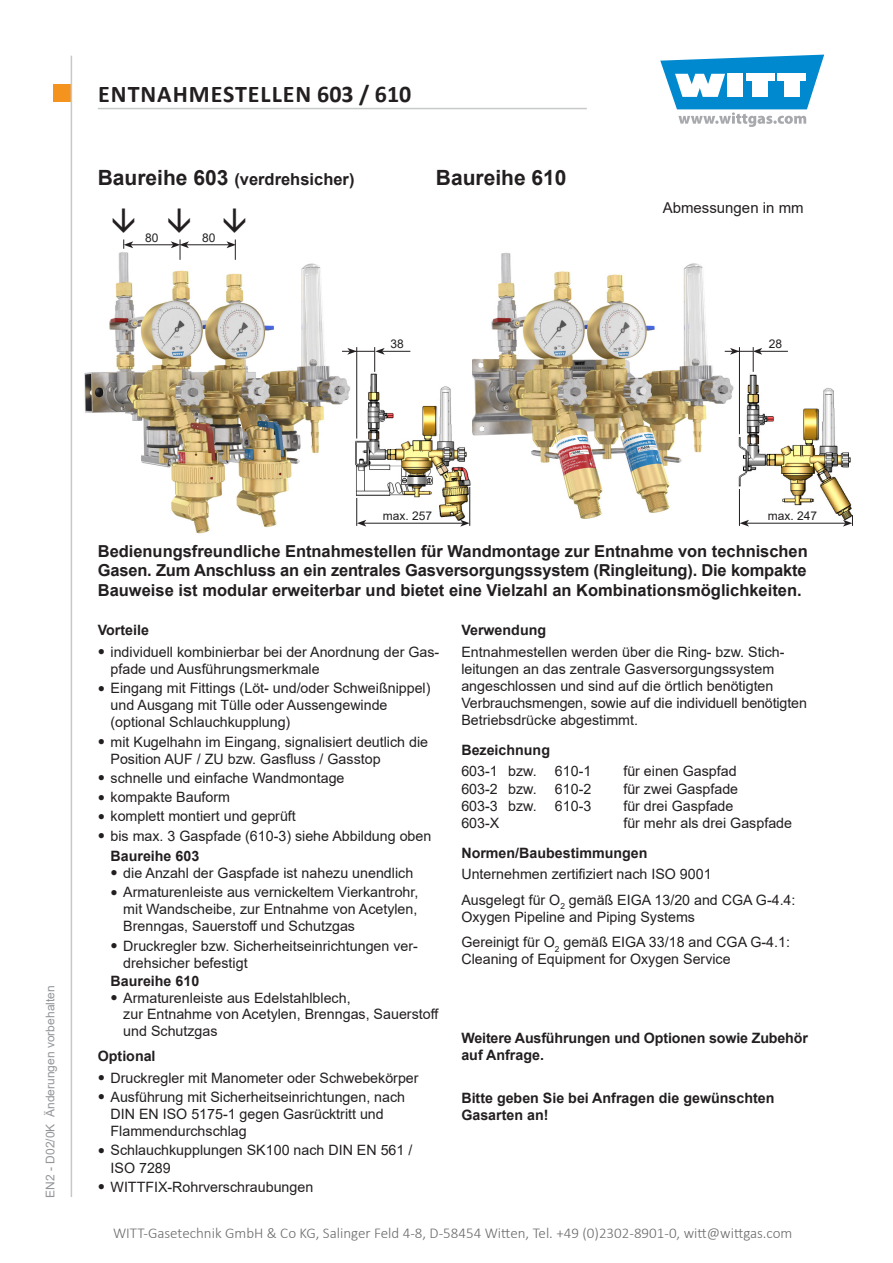
<style>
.page{position:relative;width:893px;height:1263px;background:#fff}
.page>*{position:absolute;margin:0;border:0;box-sizing:border-box;transform-origin:0 0}
.t1{font:700 24px "Calibri";letter-spacing:.04em;color:#231f20}
.t2{font:700 21px "Arial";color:#231f20}
.t3{font:700 16.5px/19.5px "Arial";color:#231f20;text-align:justify}
.t4{font:300 15px "Calibri";color:#6b6b6e}
.t5{font:15px "Arial";color:#231f20}
.t6{font:14.25px/17.1px "Arial";color:#231f20}
.t7{font:700 14.25px/17.1px "Arial";color:#231f20}
.t8{font:12px "Arial";color:#939598}
.t9{font:12px "Arial";color:#231f20}
.s1{font-size:21px}
.s2{font-family:"Bookman Old Style";font-size:12px}
.s3{font-weight:700}
</style>
<div class="page">
<div style="left:53px;top:85px;width:17px;height:17px;background:#f4931d"></div>
<svg style="left:660px;top:55px;width:164px;height:72px"></svg>
<hr style="left:71px;top:56px;width:1px;height:1141px;background:#c7c8ca">
<hr style="left:98px;top:108px;width:489px;height:1px;background:#c7c8ca">
<img style="left:470px;top:253px;width:264px;height:269px">
<img style="left:84px;top:245px;width:267px;height:289px">
<hr style="left:131px;top:244px;width:42px;height:1px;background:#231f20">
<svg style="left:123px;top:239px;width:10px;height:10px"></svg>
<hr style="left:187px;top:244px;width:42px;height:1px;background:#231f20">
<svg style="left:171px;top:239px;width:18px;height:21px"></svg>
<svg style="left:226px;top:239px;width:10px;height:21px"></svg>
<img style="left:355px;top:359px;width:117px;height:162px">
<hr style="left:356px;top:347px;width:1px;height:91px;background:#231f20">
<svg style="left:342px;top:347px;width:68px;height:25px"></svg>
<hr style="left:469px;top:487px;width:1px;height:39px;background:#231f20">
<hr style="left:364px;top:523px;width:99px;height:1px;background:#231f20">
<svg style="left:356px;top:498px;width:10px;height:29px"></svg>
<svg style="left:460px;top:520px;width:10px;height:7px"></svg>
<img style="left:738px;top:374px;width:114px;height:144px">
<hr style="left:739px;top:347px;width:1px;height:87px;background:#231f20">
<svg style="left:725px;top:347px;width:63px;height:25px"></svg>
<hr style="left:739px;top:489px;width:1px;height:37px;background:#231f20">
<hr style="left:747px;top:523px;width:98px;height:1px;background:#231f20">
<svg style="left:740px;top:520px;width:9px;height:7px"></svg>
<svg style="left:843px;top:515px;width:10px;height:12px"></svg>
<h1 class="t1" style="left:98px;top:77px;width:315px">ENTNAHMESTELLEN 603 / 610</h1>
<p class="t3" style="left:98px;top:170px;width:258px"><span class="s1">Baureihe 603</span> (verdrehsicher)</p>
<p class="t9" style="left:145px;top:229px;width:15px">80</p>
<p class="t9" style="left:202px;top:229px;width:15px">80</p>
<h2 class="t2" style="left:436px;top:163px;width:132px">Baureihe 610</h2>
<p class="t9" style="left:390px;top:336px;width:15px">38</p>
<p class="t5" style="left:663px;top:197px;width:142px">Abmessungen in mm</p>
<p class="t9" style="left:769px;top:336px;width:15px">28</p>
<p class="t8" style="left:42px;top:1197px;width:214px;rotate:-90deg">EN2 - D02/0K Änderungen vorbehalten</p>
<p class="t9" style="left:383px;top:508px;width:51px">max. 257</p>
<p class="t9" style="left:768px;top:508px;width:51px">max. 247</p>
<p class="t3" style="left:98px;top:542px;width:712px">Bedienungsfreundliche Entnahmestellen für Wandmontage zur Entnahme von technischen Gasen. Zum Anschluss an ein zentrales Gasversorgungssystem (Ringleitung). Die kompakte Bauweise ist modular erweiterbar und bietet eine Vielzahl an Kombinationsmöglichkeiten.</p>
<p class="t7" style="left:98px;top:622px;width:53px">Vorteile</p>
<p class="t6" style="left:111px;top:643px;width:330px;text-indent:-13px"><span class="s2">●</span> individuell kombinierbar bei der Anordnung der Gas&shy;pfade und Ausführungsmerkmale</p>
<p class="t6" style="left:111px;top:679px;width:321px;text-indent:-13px"><span class="s2">●</span> Eingang mit Fittings (Löt- und/oder Schweißnippel) und Ausgang mit Tülle oder Aussengewinde (optional Schlauchkupplung)</p>
<p class="t6" style="left:111px;top:733px;width:319px;text-indent:-13px"><span class="s2">●</span> mit Kugelhahn im Eingang, signalisiert deutlich die<br>Position AUF / ZU bzw. Gasfluss / Gasstop</p>
<p class="t6" style="left:98px;top:769px;width:248px"><span class="s2">●</span> schnelle und einfache Wandmontage</p>
<p class="t6" style="left:98px;top:788px;width:134px"><span class="s2">●</span> kompakte Bauform</p>
<p class="t6" style="left:98px;top:808px;width:200px"><span class="s2">●</span> komplett montiert und geprüft</p>
<p class="t6" style="left:111px;top:825px;width:322px;line-height:20.7px;text-indent:-13px"><span class="s2">●</span> bis max. 3 Gaspfade (610-3) siehe Abbildung oben<br><span class="s3">Baureihe 603</span></p>
<p class="t6" style="left:111px;top:864px;width:304px"><span class="s2">●</span> die Anzahl der Gaspfade ist nahezu unendlich</p>
<p class="t6" style="left:123px;top:883px;width:297px;text-align:justify;text-indent:-13px"><span class="s2">●</span> Armaturenleiste aus vernickeltem Vierkantrohr, mit Wandscheibe, zur Entnahme von Acetylen, Brenngas, Sauerstoff und Schutzgas</p>
<p class="t6" style="left:123px;top:937px;width:296px;text-indent:-13px"><span class="s2">●</span> Druckregler bzw. Sicherheitseinrichtungen ver&shy;drehsicher befestigt</p>
<p class="t7" style="left:111px;top:973px;width:90px">Baureihe 610</p>
<p class="t6" style="left:123px;top:989px;width:317px;line-height:16.5px;text-indent:-13px"><span class="s2">●</span> Armaturenleiste aus Edelstahlblech,<br>zur Entnahme von Acetylen, Brenngas, Sauerstoff und Schutzgas</p>
<p class="t7" style="left:98px;top:1048px;width:59px">Optional</p>
<p class="t6" style="left:98px;top:1069px;width:322px"><span class="s2">●</span> Druckregler mit Manometer oder Schwebekörper</p>
<p class="t6" style="left:111px;top:1088px;width:296px;text-indent:-13px"><span class="s2">●</span> Ausführung mit Sicherheitseinrichtungen, nach<br>DIN EN ISO 5175-1 gegen Gasrücktritt und<br>Flammendurchschlag</p>
<p class="t6" style="left:111px;top:1142px;width:303px;text-indent:-13px"><span class="s2">●</span> Schlauchkupplungen SK100 nach DIN EN 561 /<br>ISO 7289</p>
<p class="t6" style="left:98px;top:1178px;width:217px"><span class="s2">●</span> WITTFIX-Rohrverschraubungen</p>
<p class="t7" style="left:461px;top:622px;width:86px">Verwendung</p>
<p class="t6" style="left:461px;top:643px;width:347px">Entnahmestellen werden über die Ring- bzw. Stich&shy;leitungen an das zentrale Gasversorgungssystem angeschlossen und sind auf die örtlich benötigten Verbrauchsmengen, sowie auf die individuell benötigten Betriebsdrücke abgestimmt.</p>
<p class="t7" style="left:461px;top:742px;width:90px">Bezeichnung</p>
<p class="t6" style="left:461px;top:763px;width:77px">603-1 bzw.</p>
<p class="t6" style="left:555px;top:763px;width:38px">610-1</p>
<p class="t6" style="left:623px;top:763px;width:115px">für einen Gaspfad</p>
<p class="t6" style="left:461px;top:780px;width:77px">603-2 bzw.</p>
<p class="t6" style="left:555px;top:780px;width:38px">610-2</p>
<p class="t6" style="left:623px;top:780px;width:116px">für zwei Gaspfade</p>
<p class="t6" style="left:461px;top:797px;width:77px">603-3 bzw.</p>
<p class="t6" style="left:555px;top:797px;width:38px">610-3</p>
<p class="t6" style="left:623px;top:797px;width:112px">für drei Gaspfade</p>
<p class="t6" style="left:461px;top:814px;width:40px">603-X</p>
<p class="t6" style="left:623px;top:814px;width:170px">für mehr als drei Gaspfade</p>
<p class="t7" style="left:461px;top:844px;width:188px">Normen/Baubestimmungen</p>
<p class="t6" style="left:461px;top:861px;width:336px;line-height:25.7px">Unternehmen zertifiziert nach ISO 9001<br>Ausgelegt für O<sub>2</sub> gemäß EIGA 13/20 and CGA G-4.4:</p>
<p class="t6" style="left:461px;top:904px;width:330px;line-height:25.7px">Oxygen Pipeline and Piping Systems<br>Gereinigt für O<sub>2</sub> gemäß EIGA 33/18 and CGA G-4.1:</p>
<p class="t6" style="left:461px;top:951px;width:271px">Cleaning of Equipment for Oxygen Service</p>
<p class="t7" style="left:461px;top:1030px;width:348px">Weitere Ausführungen und Optionen sowie Zubehör auf Anfrage.</p>
<p class="t7" style="left:461px;top:1089px;width:315px">Bitte geben Sie bei Anfragen die gewünschten<br>Gasarten an!</p>
<p class="t4" style="left:113px;top:1224px;width:681px">WITT-Gasetechnik GmbH &amp; Co KG, Salinger Feld 4-8, D-58454 Witten, Tel. +49 (0)2302-8901-0, witt@wittgas.com</p>
</div>
